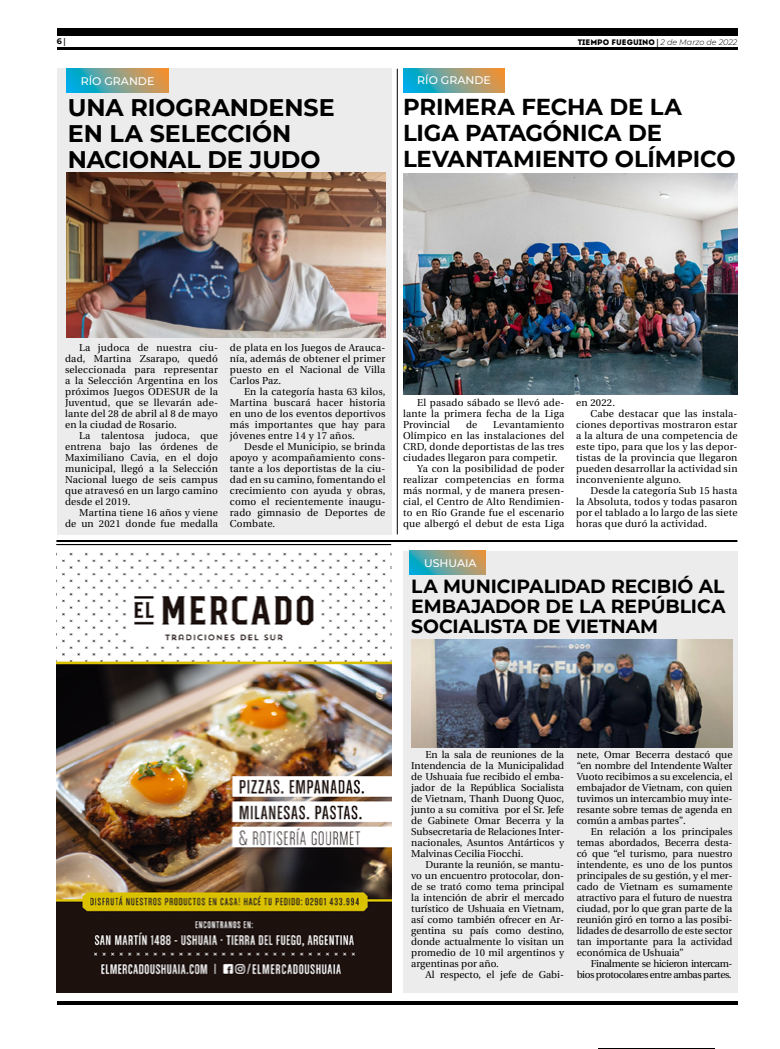
<style>
.page{position:relative;width:780px;height:1049px;background:#fff}
.page>*{position:absolute;margin:0;border:0;box-sizing:border-box;transform-origin:0 0}
.t1{font:700 24px/26px "Montserrat";letter-spacing:-.005em;color:#000}
.t2{font:700 23px/26px "Montserrat";letter-spacing:-.005em;color:#000}
.t3{font:700 19px/20px "Montserrat";letter-spacing:-.005em;color:#000;text-align:justify}
.t4{font:500 11px "Montserrat";color:#fff}
.t5{font:10px/11px "Utopia";letter-spacing:.02em;color:#000;text-align:justify}
.t6{font:10px/11px "Utopia";letter-spacing:-.04em;color:#000;text-align:right}
.t7{font:10px "Utopia";color:#000}
.t8{font:8px "Intro";color:#000}
.t9{font:700 8px "Montserrat";color:#000}
.s1{font-family:"Utopia"}
.s2{font-family:"Utopia";font-weight:700}
.s3{font-family:"Montserrat";font-weight:300;font-style:italic}
</style>
<div class="page">
<hr style="left:57px;top:48px;width:680px;height:2px;background:#000">
<div style="left:57px;top:28px;width:680px;height:7px;background:#000"></div>
<hr style="left:57px;top:1001px;width:680px;height:4px;background:#000">
<img style="left:57px;top:552px;width:334px;height:440px">
<hr style="left:598px;top:1048px;width:116px;height:1px;background:#000">
<hr style="left:56px;top:544px;width:335px;height:1px;background:#000">
<div style="left:403px;top:551px;width:334px;height:441px;background:#ececed"></div>
<hr style="left:56px;top:540px;width:681px;height:2px;background:#000">
<svg style="left:410px;top:551px;width:75px;height:24px;background:#7aa190"></svg>
<div style="left:57px;top:68px;width:334px;height:466px;background:#ececed"></div>
<hr style="left:397px;top:69px;width:1px;height:465px;background:#000">
<svg style="left:67px;top:68px;width:101px;height:24px;background:#78a08e"></svg>
<svg style="left:403px;top:68px;width:101px;height:24px;background:#76a190"></svg>
<img style="left:67px;top:173px;width:318px;height:164px">
<img style="left:403px;top:174px;width:334px;height:220px">
<img style="left:411px;top:639px;width:321px;height:108px">
<p class="t9" style="left:57px;top:35px;width:11px">6 <span class="s1">|</span></p>
<p class="t8" style="left:577px;top:37px;width:161px">TIEMPO FUEGUINO <span class="s2">|</span> <span class="s3">2 de Marzo de 2022</span></p>
<p class="t4" style="left:81px;top:73px;width:75px">RÍO GRANDE</p>
<p class="t4" style="left:417px;top:73px;width:75px">RÍO GRANDE</p>
<h1 class="t1" style="left:68px;top:93px;width:268px">UNA RIOGRANDENSE<br>EN LA SELECCIÓN<br>NACIONAL DE JUDO</h1>
<h2 class="t2" style="left:403px;top:93px;width:334px">PRIMERA FECHA DE LA<br>LIGA PATAGÓNICA DE<br>LEVANTAMIENTO OLÍMPICO</h2>
<p class="t5" style="left:65px;top:342px;width:154px;text-indent:14px">La judoca de nuestra ciu&shy;dad, Martina Zsarapo, quedó seleccionada para representar a la Selección Argentina en los próximos Juegos ODESUR de la Juventud, que se llevarán ade&shy;lante del 28 de abril al 8 de mayo en la ciudad de Rosario.</p>
<p class="t5" style="left:65px;top:430px;width:154px;text-indent:14px">La talentosa judoca, que entrena bajo las órdenes de Maximiliano Cavia, en el dojo municipal, llegó a la Selección Nacional luego de seis campus que atravesó en un largo camino desde el 2019.</p>
<p class="t5" style="left:65px;top:507px;width:154px;text-align:right">Martina tiene 16 años y viene<br>de un 2021 donde fue medalla</p>
<p class="t5" style="left:230px;top:342px;width:157px">de plata en los Juegos de Arauca&shy;nía, además de obtener el primer puesto en el Nacional de Villa Carlos Paz.</p>
<p class="t5" style="left:230px;top:386px;width:157px;text-indent:14px">En la categoría hasta 63 kilos, Martina buscará hacer historia en uno de los eventos deportivos más importantes que hay para jóvenes entre 14 y 17 años.</p>
<p class="t5" style="left:230px;top:441px;width:157px;text-indent:14px">Desde el Municipio, se brinda apoyo y acompañamiento cons&shy;tante a los deportistas de la ciu&shy;dad en su camino, fomentando el crecimiento con ayuda y obras, como el recientemente inaugu&shy;rado gimnasio de Deportes de Combate.</p>
<p class="t5" style="left:403px;top:397px;width:163px;text-indent:14px">El pasado sábado se llevó ade&shy;lante la primera fecha de la Liga Provincial</p>
<p class="t5" style="left:466px;top:419px;width:13px">de</p>
<p class="t5" style="left:493px;top:419px;width:72px">Levantamiento</p>
<p class="t5" style="left:403px;top:430px;width:163px">Olímpico en las instalaciones del</p>
<p class="t5" style="left:403px;top:441px;width:163px">CRD, donde deportistas de las tres</p>
<p class="t5" style="left:403px;top:452px;width:156px">ciudades llegaron para competir.</p>
<p class="t5" style="left:417px;top:463px;width:148px">Ya con la posibilidad de poder</p>
<p class="t5" style="left:403px;top:474px;width:163px">realizar competencias en forma</p>
<p class="t5" style="left:403px;top:485px;width:163px">más normal, y de manera presen-</p>
<p class="t5" style="left:403px;top:496px;width:163px">cial, el Centro de Alto Rendimien-</p>
<p class="t5" style="left:403px;top:507px;width:163px">to en Río Grande fue el escenario</p>
<p class="t5" style="left:403px;top:518px;width:163px">que albergó el debut de esta Liga</p>
<p class="t4" style="left:424px;top:555px;width:54px">USHUAIA</p>
<p class="t5" style="left:576px;top:397px;width:40px">en 2022.</p>
<p class="t5" style="left:590px;top:408px;width:148px">Cabe destacar que las instala-</p>
<p class="t5" style="left:576px;top:419px;width:163px">ciones deportivas mostraron estar</p>
<p class="t5" style="left:576px;top:430px;width:163px">a la altura de una competencia de</p>
<p class="t5" style="left:576px;top:441px;width:163px">este tipo, para que los y las depor-</p>
<p class="t5" style="left:576px;top:452px;width:163px">tistas de la provincia que llegaron</p>
<p class="t5" style="left:576px;top:463px;width:163px">pueden desarrollar la actividad sin</p>
<p class="t5" style="left:576px;top:474px;width:106px">inconveniente alguno.</p>
<p class="t5" style="left:590px;top:485px;width:148px">Desde la categoría Sub 15 hasta</p>
<p class="t5" style="left:576px;top:496px;width:163px">la Absoluta, todos y todas pasaron</p>
<p class="t5" style="left:576px;top:507px;width:163px">por el tablado a lo largo de las siete</p>
<p class="t5" style="left:576px;top:518px;width:132px">horas que duró la actividad.</p>
<h3 class="t3" style="left:411px;top:575px;width:315px">LA MUNICIPALIDAD RECIBIÓ AL EMBAJADOR DE LA REPÚBLICA SOCIALISTA DE VIETNAM</h3>
<p class="t5" style="left:411px;top:749px;width:154px;text-indent:14px">En la sala de reuniones de la Intendencia de la Municipalidad de Ushuaia fue recibido el emba&shy;jador de la República Socialista de Vietnam, Thanh Duong Quoc, junto a su comitiva por el Sr. Jefe de Gabinete Omar Becerra y la Subsecretaria de Relaciones Inter&shy;nacionales, Asuntos Antárticos y Malvinas Cecilia Fiocchi.</p>
<p class="t5" style="left:411px;top:859px;width:154px;text-indent:14px">Durante la reunión, se mantu&shy;vo un encuentro protocolar, don&shy;de se trató como tema principal la intención de abrir el mercado turístico de Ushuaia en Vietnam, así como también ofrecer en Ar&shy;gentina su país como destino, donde actualmente lo visitan un promedio de 10 mil argentinos y argentinas por año.</p>
<p class="t7" style="left:425px;top:969px;width:140px">Al respecto, el jefe de Gabi-</p>
<p class="t5" style="left:576px;top:749px;width:157px">nete, Omar Becerra destacó que “en nombre del Intendente Walter Vuoto recibimos a su excelencia, el embajador de Vietnam, con quien tuvimos un intercambio muy inte&shy;resante sobre temas de agenda en común a ambas partes”.</p>
<p class="t5" style="left:576px;top:826px;width:157px;text-indent:14px">En relación a los principales temas abordados, Becerra desta&shy;có que “el turismo, para nuestro intendente, es uno de los puntos principales de su gestión, y el mer&shy;cado de Vietnam es sumamente atractivo para el futuro de nuestra ciudad, por lo que gran parte de la reunión giró en torno a las posibi&shy;lidades de desarrollo de este sector tan importante para la actividad económica de Ushuaia”</p>
<p class="t6" style="left:576px;top:958px;width:157px">Finalmente se hicieron intercam&shy;bios protocolares entre ambas partes.</p>
</div>
